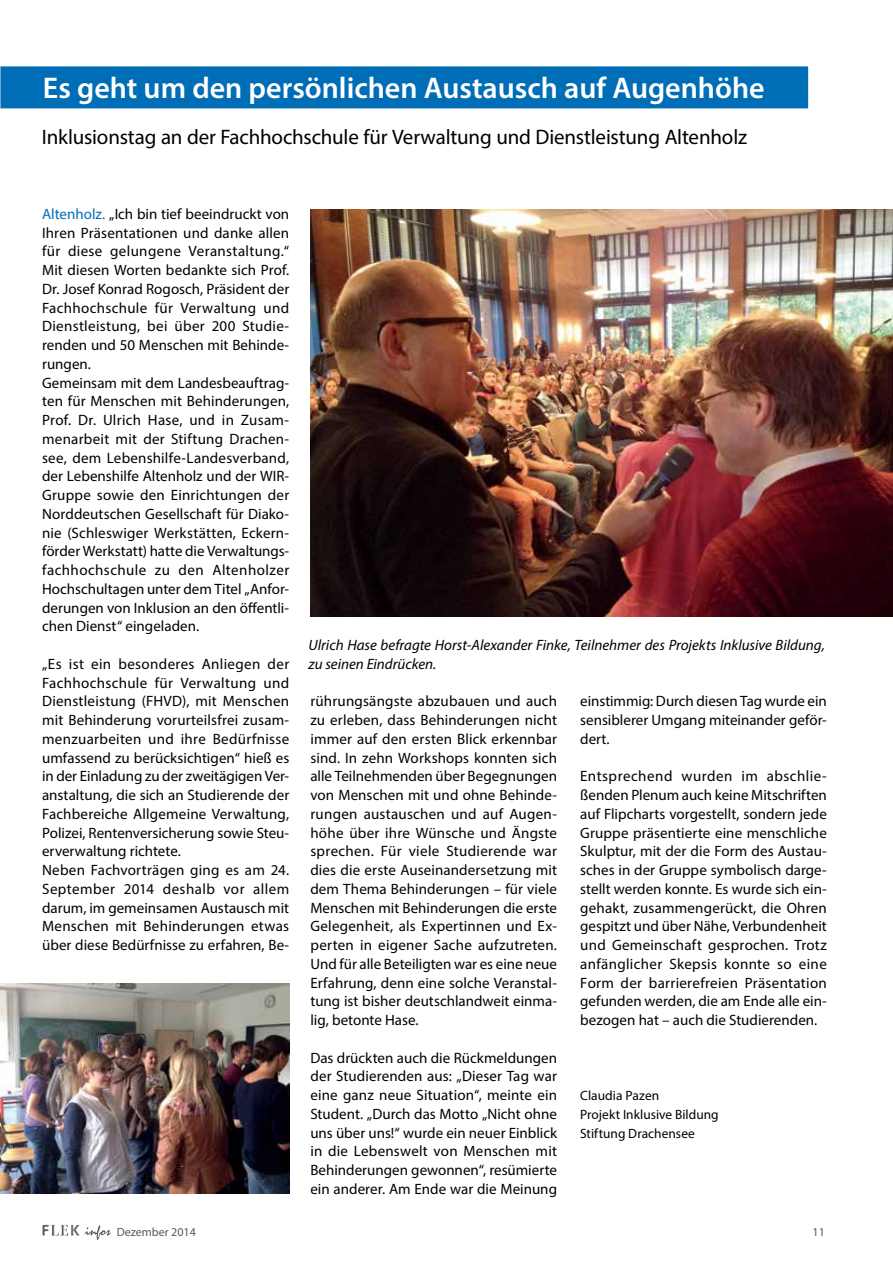
<style>
.page{position:relative;width:893px;height:1263px;background:#fff}
.page>*{position:absolute;margin:0;border:0;box-sizing:border-box;transform-origin:0 0}
.t1{font:600 30px "Myriad Pro";color:#fff}
.t2{font:21px "Myriad Pro";letter-spacing:-.01em;color:#000}
.t3{font:15px/18.8px "Myriad Pro";letter-spacing:.005em;color:#000;text-align:justify}
.t4{font:italic 15px/18.8px "Myriad Pro";color:#000}
.t5{font:13.5px/18.8px "Myriad Pro";letter-spacing:.005em;color:#000}
.t6{font:12px "Myriad Pro";color:#58595b}
.s1{color:#006eb7}
</style>
<div class="page">
<svg style="left:60px;top:1225px;width:8px;height:11px"></svg>
<svg style="left:84px;top:1225px;width:27px;height:15px"></svg>
<div style="left:0;top:66px;width:808px;height:42px;background:#006eb7"></div>
<img style="left:310px;top:210px;width:583px;height:406px">
<img style="left:0;top:983px;width:289px;height:211px">
<h1 class="t1" style="left:43px;top:69px;width:723px">Es geht um den persönlichen Austausch auf Augenhöhe</h1>
<h2 class="t2" style="left:42px;top:124px;width:707px">Inklusionstag an der Fachhochschule für Verwaltung und Dienstleistung Altenholz</h2>
<p class="t3" style="left:42px;top:204px;width:249px;text-align:left"><span class="s1">Altenholz.</span> „Ich bin tief beeindruckt von Ihren Präsentationen und danke allen für diese gelungene Veranstaltung.“ Mit diesen Worten bedankte sich Prof.<br>Dr. Josef Konrad Rogosch, Präsident der Fachhochschule für Verwaltung und Dienstleistung, bei über 200 Studie&shy;renden und 50 Menschen mit Behinde&shy;rungen.<br>Gemeinsam mit dem Landesbeauftrag&shy;ten für Menschen mit Behinderungen, Prof. Dr. Ulrich Hase, und in Zusam&shy;menarbeit mit der Stiftung Drachen&shy;see, dem Lebenshilfe-Landesverband, der Lebenshilfe Altenholz und der WIR-Gruppe sowie den Einrichtungen der Norddeutschen Gesellschaft für Diako&shy;nie (Schleswiger Werkstätten, Eckern&shy;förder Werkstatt) hatte die Verwaltungs&shy;fachhochschule zu den Altenholzer Hochschultagen unter dem Titel „Anfor&shy;derungen von Inklusion an den öffentli&shy;chen Dienst“ eingeladen.</p>
<p class="t3" style="left:42px;top:654px;width:249px;text-align:left">„Es ist ein besonderes Anliegen der Fachhochschule für Verwaltung und Dienstleistung (FHVD), mit Menschen mit Behinderung vorurteilsfrei zusam&shy;menzuarbeiten und ihre Bedürfnisse umfassend zu berücksichtigen“ hieß es in der Einladung zu der zweitägigen Ver&shy;anstaltung, die sich an Studierende der Fachbereiche Allgemeine Verwaltung, Polizei, Rentenversicherung sowie Steu&shy;erverwaltung richtete.<br>Neben Fachvorträgen ging es am 24.<br>September 2014 deshalb vor allem darum, im gemeinsamen Austausch mit Menschen mit Behinderungen etwas über diese Bedürfnisse zu erfahren, Be-</p>
<p class="t4" style="left:309px;top:635px;width:518px">Ulrich Hase befragte Horst-Alexander Finke, Teilnehmer des Projekts Inklusive Bildung, zu seinen Eindrücken.</p>
<p class="t3" style="left:310px;top:692px;width:248px">rührungsängste abzubauen und auch zu erleben, dass Behinderungen nicht immer auf den ersten Blick erkennbar sind. In zehn Workshops konnten sich alle Teilnehmenden über Begegnungen von Menschen mit und ohne Behinde&shy;rungen austauschen und auf Augen&shy;höhe über ihre Wünsche und Ängste sprechen. Für viele Studierende war dies die erste Auseinandersetzung mit dem Thema Behinderungen – für viele Menschen mit Behinderungen die erste Gelegenheit, als Expertinnen und Ex&shy;perten in eigener Sache aufzutreten.<br>Und für alle Beteiligten war es eine neue Erfahrung, denn eine solche Veranstal&shy;tung ist bisher deutschlandweit einma&shy;lig, betonte Hase.</p>
<p class="t3" style="left:310px;top:1048px;width:248px">Das drückten auch die Rückmeldungen der Studierenden aus: „Dieser Tag war eine ganz neue Situation“, meinte ein Student. „Durch das Motto „Nicht ohne uns über uns!“ wurde ein neuer Einblick in die Lebenswelt von Menschen mit Behinderungen gewonnen“, resümierte ein anderer. Am Ende war die Meinung</p>
<p class="t3" style="left:580px;top:692px;width:248px">einstimmig: Durch diesen Tag wurde ein sensiblerer Umgang miteinander geför&shy;dert.</p>
<p class="t3" style="left:580px;top:767px;width:248px">Entsprechend wurden im abschlie&shy;ßenden Plenum auch keine Mitschriften auf Flipcharts vorgestellt, sondern jede Gruppe präsentierte eine menschliche Skulptur, mit der die Form des Austau&shy;sches in der Gruppe symbolisch darge&shy;stellt werden konnte. Es wurde sich ein&shy;gehakt, zusammengerückt, die Ohren gespitzt und über Nähe, Verbundenheit und Gemeinschaft gesprochen. Trotz anfänglicher Skepsis konnte so eine Form der barrierefreien Präsentation gefunden werden, die am Ende alle ein&shy;bezogen hat – auch die Studierenden.</p>
<p class="t5" style="left:580px;top:1086px;width:140px">Claudia Pazen<br>Projekt Inklusive Bildung<br>Stiftung Drachensee</p>
<p class="t6" style="left:117px;top:1224px;width:81px">Dezember 2014</p>
<p class="t6" style="left:813px;top:1224px;width:14px">11</p>
</div>
